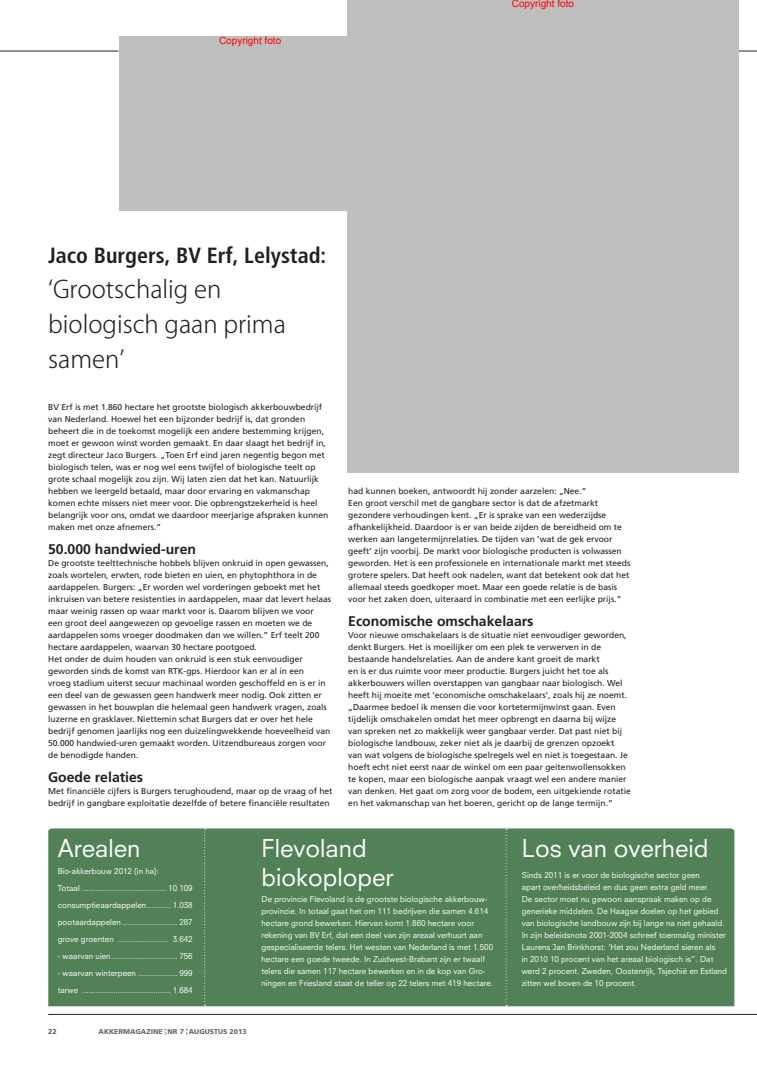
<style>
.page{position:relative;width:757px;height:1080px;background:#fff}
.page>*{position:absolute;margin:0;border:0;box-sizing:border-box;transform-origin:0 0}
.t1{font:24px/28.8px "Neuzeit SLT Std";color:#fff}
.t2{font:300 24px/35px "Koz Go Pro";color:#231f20}
.t3{font:700 condensed 22px "Frutiger LT Std";color:#231f20}
.t4{font:700 14px "Frutiger LT Std";color:#231f20}
.t5{font:10px "Arial";color:#f00}
.t6{font:8.5px/12px "Frutiger LT Std";color:#231f20}
.t7{font:8px/12px "Neuzeit SLT Std";color:#fff}
.t8{font:900 7px "Frutiger LT Std";color:#6c6d70}
.t9{font:900 7px "Frutiger LT Std";color:#636366}
</style>
<div class="page">
<hr style="left:48px;top:1014px;width:709px;height:1px;background:#231f20">
<svg style="left:739px;top:51px;width:18px;height:1px"></svg>
<hr style="left:0;top:51px;width:119px;height:1px;background:#231f20">
<div style="left:48px;top:828px;width:686px;height:178px;background:#538157"></div>
<svg style="left:204px;top:828px;width:2px;height:178px"></svg>
<svg style="left:506px;top:829px;width:1px;height:177px"></svg>
<div style="left:119px;top:36px;width:262px;height:175px;background:#bfbfbf"></div>
<div style="left:347px;top:0;width:392px;height:473px;background:#bfbfbf"></div>
<p class="t5" style="left:219px;top:34px;width:64px">Copyright foto</p>
<p class="t5" style="left:512px;top:-3px;width:64px">Copyright foto</p>
<p class="t3" style="left:48px;top:242px;width:279px">Jaco Burgers, BV Erf, Lelystad:</p>
<p class="t2" style="left:48px;top:272px;width:239px">ʻGrootschalig en biologisch gaan prima samenʼ</p>
<p class="t6" style="left:48px;top:401px;width:282px">BV Erf is met 1.860 hectare het grootste biologisch akkerbouwbedrijf van Nederland. Hoewel het een bijzonder bedrijf is, dat gronden beheert die in de toekomst mogelijk een andere bestemming krijgen, moet er gewoon winst worden gemaakt. En daar slaagt het bedrijf in, zegt directeur Jaco Burgers. „Toen Erf eind jaren negentig begon met biologisch telen, was er nog wel eens twijfel of biologische teelt op grote schaal mogelijk zou zijn. Wij laten zien dat het kan. Natuurlijk hebben we leergeld betaald, maar door ervaring en vakmanschap komen echte missers niet meer voor. Die opbrengstzekerheid is heel belangrijk voor ons, omdat we daardoor meerjarige afspraken kunnen maken met onze afnemers.”</p>
<p class="t4" style="left:48px;top:541px;width:149px">50.000 handwied-uren</p>
<p class="t6" style="left:48px;top:557px;width:284px">De grootste teelttechnische hobbels blijven onkruid in open gewassen, zoals wortelen, erwten, rode bieten en uien, en phytophthora in de aardappelen. Burgers: „Er worden wel vorderingen geboekt met het inkruisen van betere resistenties in aardappelen, maar dat levert helaas maar weinig rassen op waar markt voor is. Daarom blijven we voor<br>een groot deel aangewezen op gevoelige rassen en moeten we de aardappelen soms vroeger doodmaken dan we willen.” Erf teelt 200 hectare aardappelen, waarvan 30 hectare pootgoed.<br>Het onder de duim houden van onkruid is een stuk eenvoudiger geworden sinds de komst van RTK-gps. Hierdoor kan er al in een<br>vroeg stadium uiterst secuur machinaal worden geschoffeld en is er in een deel van de gewassen geen handwerk meer nodig. Ook zitten er gewassen in het bouwplan die helemaal geen handwerk vragen, zoals luzerne en grasklaver. Niettemin schat Burgers dat er over het hele bedrijf genomen jaarlijks nog een duizelingwekkende hoeveelheid van 50.000 handwied-uren gemaakt worden. Uitzendbureaus zorgen voor de benodigde handen.</p>
<p class="t4" style="left:48px;top:769px;width:96px">Goede relaties</p>
<p class="t6" style="left:48px;top:785px;width:286px">Met financiële cijfers is Burgers terughoudend, maar op de vraag of het bedrijf in gangbare exploitatie dezelfde of betere financiële resultaten</p>
<p class="t6" style="left:348px;top:485px;width:284px">had kunnen boeken, antwoordt hij zonder aarzelen: „Nee.”<br>Een groot verschil met de gangbare sector is dat de afzetmarkt gezondere verhoudingen kent. „Er is sprake van een wederzijdse afhankelijkheid. Daardoor is er van beide zijden de bereidheid om te werken aan langetermijnrelaties. De tijden van ’wat de gek ervoor geeft’ zijn voorbij. De markt voor biologische producten is volwassen geworden. Het is een professionele en internationale markt met steeds grotere spelers. Dat heeft ook nadelen, want dat betekent ook dat het allemaal steeds goedkoper moet. Maar een goede relatie is de basis voor het zaken doen, uiteraard in combinatie met een eerlijke prijs.”</p>
<p class="t4" style="left:348px;top:613px;width:187px">Economische omschakelaars</p>
<p class="t6" style="left:348px;top:629px;width:284px">Voor nieuwe omschakelaars is de situatie niet eenvoudiger geworden, denkt Burgers. Het is moeilijker om een plek te verwerven in de bestaande handelsrelaties. Aan de andere kant groeit de markt<br>en is er dus ruimte voor meer productie. Burgers juicht het toe als akkerbouwers willen overstappen van gangbaar naar biologisch. Wel heeft hij moeite met ‘economische omschakelaars’, zoals hij ze noemt. „Daarmee bedoel ik mensen die voor kortetermijnwinst gaan. Even tijdelijk omschakelen omdat het meer opbrengt en daarna bij wijze van spreken net zo makkelijk weer gangbaar verder. Dat past niet bij biologische landbouw, zeker niet als je daarbij de grenzen opzoekt<br>van wat volgens de biologische spelregels wel en niet is toegestaan. Je hoeft echt niet eerst naar de winkel om een paar geitenwollensokken te kopen, maar een biologische aanpak vraagt wel een andere manier van denken. Het gaat om zorg voor de bodem, een uitgekiende rotatie en het vakmanschap van het boeren, gericht op de lange termijn.”</p>
<p class="t1" style="left:58px;top:834px;width:84px">Arealen</p>
<p class="t7" style="left:58px;top:863px;width:136px;line-height:17px">Bio-akkerbouw 2012 (in ha):<br>Totaal ...................................... 10.109 consumptieaardappelen ........... 1.038 pootaardappelen ......................... 287 grove groenten ....................... 3.642</p>
<p class="t7" style="left:58px;top:950px;width:136px">- waarvan uien .............................. 756</p>
<p class="t7" style="left:58px;top:965px;width:136px;line-height:17px">- waarvan winterpeen .................. 999 tarwe ........................................ 1.684</p>
<p class="t9" style="left:48px;top:1027px;width:10px">22</p>
<p class="t8" style="left:99px;top:1027px;width:150px">AKKERMAGAZINE NR 7 AUGUSTUS 2013</p>
<p class="t1" style="left:261px;top:834px;width:134px">Flevoland biokoploper</p>
<p class="t7" style="left:261px;top:893px;width:233px">De provincie Flevoland is de grootste biologische akkerbouw&shy;provincie. In totaal gaat het om 111 bedrijven die samen 4.614 hectare grond bewerken. Hiervan komt 1.860 hectare voor rekening van BV Erf, dat een deel van zijn areaal verhuurt aan gespecialiseerde telers. Het westen van Nederland is met 1.500 hectare een goede tweede. In Zuidwest-Brabant zijn er twaalf telers die samen 117 hectare bewerken en in de kop van Gro&shy;ningen en Friesland staat de teller op 22 telers met 419 hectare.</p>
<p class="t1" style="left:522px;top:834px;width:188px">Los van overheid</p>
<p class="t7" style="left:522px;top:869px;width:207px">Sinds 2011 is er voor de biologische sector geen<br>apart overheidsbeleid en dus geen extra geld meer.<br>De sector moet nu gewoon aanspraak maken op de generieke middelen. De Haagse doelen op het gebied van biologische landbouw zijn bij lange na niet gehaald.<br>In zijn beleidsnota 2001-2004 schreef toenmalig minister Laurens Jan Brinkhorst: ‘Het zou Nederland sieren als<br>in 2010 10 procent van het areaal biologisch is”. Dat werd 2 procent. Zweden, Oostenrijk, Tsjechië en Estland zitten wel boven de 10 procent.</p>
</div>
